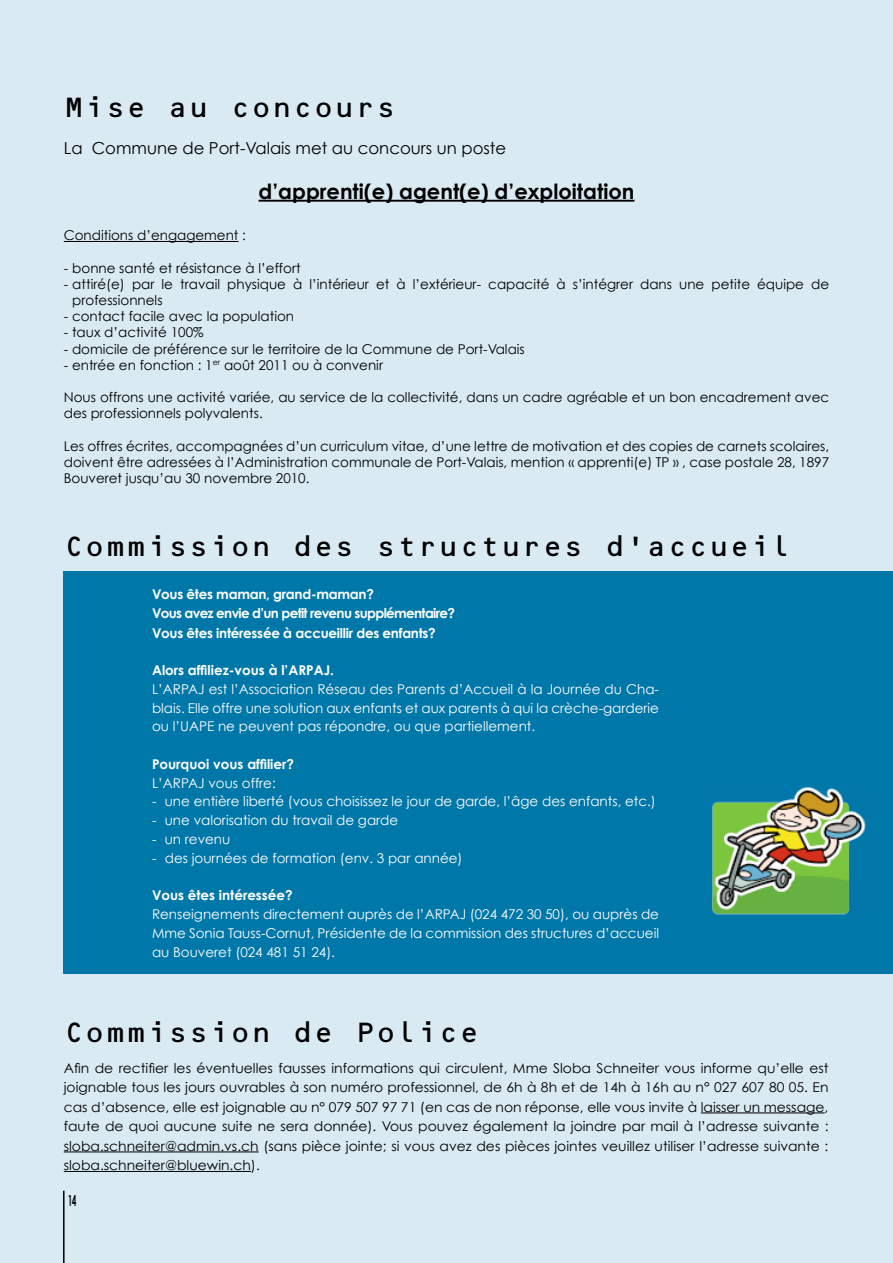
<style>
.page{position:relative;width:893px;height:1263px;background:#d9eaf2}
.page>*{position:absolute;margin:0;border:0;box-sizing:border-box;transform-origin:0 0}
.t1{font:28.5px "OCRB Alternate";letter-spacing:.01em;color:#000}
.t2{font:700 21px "Century Gothic";color:#000}
.t3{font:16.5px "Century Gothic";color:#000}
.t4{font:700 15px "Century Gothic";color:#000;scale:.5 1}
.t5{font:13.5px/19.5px "Century Gothic";color:#000;text-align:justify}
.t6{font:13.5px/18.8px "Century Gothic";color:#fff;text-align:justify}
.t7{font:700 13.5px/19.5px "Century Gothic";letter-spacing:-.02em;color:#fff}
.t8{font:700 13.5px "Century Gothic";color:#fff}
</style>
<div class="page">
<hr style="left:63px;top:1191px;width:2px;height:72px;background:#000">
<hr style="left:892px;top:0;width:1px;height:1263px;background:#ddecf4">
<div style="left:64px;top:571px;width:829px;height:403px;background:#0077a9"></div>
<hr style="left:701px;top:1112px;width:124px;height:1px;background:#000">
<hr style="left:64px;top:1151px;width:195px;height:1px;background:#000">
<hr style="left:64px;top:1171px;width:187px;height:1px;background:#000">
<img style="left:712px;top:787px;width:154px;height:128px">
<hr style="left:259px;top:200px;width:375px;height:2px;background:#000">
<hr style="left:64px;top:241px;width:175px;height:1px;background:#000">
<h1 class="t1" style="left:64px;top:90px;width:334px">Mise au concours</h1>
<p class="t3" style="left:64px;top:138px;width:444px">La Commune de Port-Valais met au concours un poste</p>
<h2 class="t2" style="left:259px;top:178px;width:377px">d’apprenti(e) agent(e) d’exploitation</h2>
<p class="t5" style="left:64px;top:225px;width:184px">Conditions d’engagement :</p>
<p class="t5" style="left:64px;top:258px;width:238px">- bonne santé et résistance à l’effort</p>
<p class="t5" style="left:72px;top:276px;width:758px;line-height:16.2px;text-indent:-9px">- attiré(e) par le travail physique à l’intérieur et à l’extérieur- capacité à s’intégrer dans une petite équipe de professionnels</p>
<p class="t5" style="left:64px;top:306px;width:232px">- contact facile avec la population</p>
<p class="t5" style="left:64px;top:323px;width:141px">- taux d’activité 100%</p>
<p class="t5" style="left:64px;top:339px;width:463px">- domicile de préférence sur le territoire de la Commune de Port-Valais</p>
<p class="t5" style="left:64px;top:355px;width:321px">- entrée en fonction : 1<sup>er</sup> août 2011 ou à convenir</p>
<p class="t5" style="left:64px;top:389px;width:767px;line-height:16.2px">Nous offrons une activité variée, au service de la collectivité, dans un cadre agréable et un bon encadrement avec des professionnels polyvalents.</p>
<p class="t5" style="left:64px;top:438px;width:767px;line-height:16.2px">Les offres écrites, accompagnées d’un curriculum vitae, d’une lettre de motivation et des copies de carnets scolaires, doivent être adressées à l’Administration communale de Port-Valais, mention « apprenti(e) TP » , case postale 28, 1897<br>Bouveret jusqu’au 30 novembre 2010.</p>
<h1 class="t1" style="left:64px;top:529px;width:729px">Commission des structures d’accueil</h1>
<p class="t7" style="left:152px;top:584px;width:304px">Vous êtes maman, grand-maman?<br>Vous avez envie d’un petit revenu supplémentaire?<br>Vous êtes intéressée à accueillir des enfants?</p>
<p class="t8" style="left:152px;top:662px;width:183px">Alors affiliez-vous à l’ARPAJ.</p>
<p class="t6" style="left:152px;top:679px;width:509px">L’ARPAJ est l’Association Réseau des Parents d’Accueil à la Journée du Cha&shy;blais. Elle offre une solution aux enfants et aux parents à qui la crèche-garderie ou l’UAPE ne peuvent pas répondre, ou que partiellement.</p>
<p class="t8" style="left:152px;top:755px;width:144px">Pourquoi vous affilier?</p>
<p class="t6" style="left:152px;top:773px;width:125px">L’ARPAJ vous offre:</p>
<p class="t6" style="left:152px;top:792px;width:505px">- une entière liberté (vous choisissez le jour de garde, l’âge des enfants, etc.)</p>
<p class="t6" style="left:152px;top:811px;width:248px">- une valorisation du travail de garde</p>
<p class="t6" style="left:152px;top:829px;width:80px">- un revenu</p>
<p class="t6" style="left:152px;top:848px;width:312px">- des journées de formation (env. 3 par année)</p>
<p class="t8" style="left:152px;top:887px;width:142px">Vous êtes intéressée?</p>
<p class="t6" style="left:152px;top:904px;width:509px">Renseignements directement auprès de l’ARPAJ (024 472 30 50), ou auprès de Mme Sonia Tauss-Cornut, Présidente de la commission des structures d’accueil au Bouveret (024 481 51 24).</p>
<h1 class="t1" style="left:64px;top:1015px;width:417px">Commission de Police</h1>
<p class="t5" style="left:64px;top:1058px;width:766px">Afin de rectifier les éventuelles fausses informations qui circulent, Mme Sloba Schneiter vous informe qu’elle est joignable tous les jours ouvrables à son numéro professionnel, de 6h à 8h et de 14h à 16h au n° 027 607 80 05. En cas d’absence, elle est joignable au n° 079 507 97 71 (en cas de non réponse, elle vous invite à laisser un message, faute de quoi aucune suite ne sera donnée). Vous pouvez également la joindre par mail à l’adresse suivante : sloba.schneiter@admin.vs.ch (sans pièce jointe; si vous avez des pièces jointes veuillez utiliser l’adresse suivante : sloba.schneiter@bluewin.ch).</p>
<p class="t4" style="left:68px;top:1191px;width:18px">14</p>
</div>
